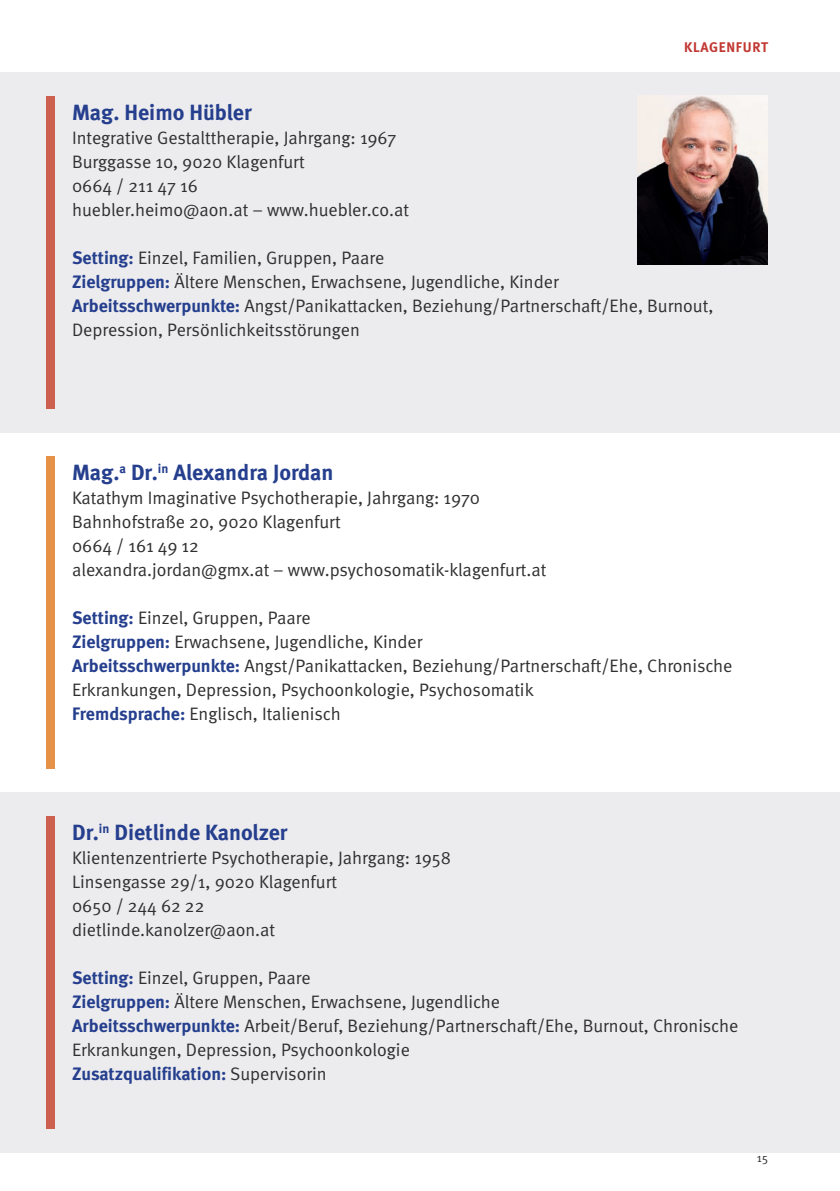
<style>
.page{position:relative;width:840px;height:1191px;background:#fff}
.page>*{position:absolute;margin:0;border:0;box-sizing:border-box;transform-origin:0 0}
.t1{font:700 22px "Meta";color:#253f8e}
.t2{font:18px/24px "Meta Normal";color:#312f30}
.t3{font:700 18px "Meta";color:#253f8e}
.t4{font:700 14px "Meta";letter-spacing:.05em;color:#c23933}
.t5{font:12px "Meta Normal";color:#312f30}
.s1{font-family:"Meta";font-weight:700;color:#253f8e}
.s2{font-family:"Meta Normal";font-weight:400;color:#312f30}
</style>
<div class="page">
<hr style="left:0;top:432px;width:1px;height:360px;background:#ececee">
<div style="left:0;top:72px;width:839px;height:360px;background:#ececee"></div>
<div style="left:0;top:792px;width:839px;height:360px;background:#ececee"></div>
<div style="left:46px;top:456px;width:8px;height:312px;background:#e69349"></div>
<div style="left:46px;top:816px;width:8px;height:312px;background:#cc5f4d"></div>
<div style="left:46px;top:96px;width:8px;height:312px;background:#cc5f4d"></div>
<img style="left:637px;top:96px;width:130px;height:168px">
<p class="t4" style="left:683px;top:39px;width:85px">KLAGENFURT</p>
<p class="t1" style="left:72px;top:99px;width:181px">Mag. Heimo Hübler</p>
<p class="t2" style="left:72px;top:126px;width:338px">Integrative Gestalttherapie, Jahrgang: 1967<br>Burggasse 10, 9020 Klagenfurt<br>0664 / 211 47 16<br>huebler.heimo@aon.at – www.huebler.co.at</p>
<p class="t2" style="left:72px;top:246px;width:642px"><span class="s1">Setting:</span> Einzel, Familien, Gruppen, Paare<br><span class="s1">Zielgruppen:</span> Ältere Menschen, Erwachsene, Jugendliche, Kinder <span class="s1">Arbeitsschwerpunkte:</span> Angst/Panikattacken, Beziehung/Partnerschaft/Ehe, Burnout, Depression, Persönlichkeitsstörungen</p>
<p class="t1" style="left:72px;top:459px;width:263px">Mag.<sup>a</sup> Dr.<sup>in</sup> Alexandra Jordan</p>
<p class="t2" style="left:72px;top:486px;width:475px">Katathym Imaginative Psychotherapie, Jahrgang: 1970<br>Bahnhofstraße 20, 9020 Klagenfurt<br>0664 / 161 49 12<br>alexandra.jordan@gmx.at – www.psychosomatik-klagenfurt.at</p>
<p class="t2" style="left:72px;top:606px;width:661px"><span class="s1">Setting:</span> Einzel, Gruppen, Paare<br><span class="s1">Zielgruppen:</span> Erwachsene, Jugendliche, Kinder<br><span class="s1">Arbeitsschwerpunkte:</span> Angst/Panikattacken, Beziehung/Partnerschaft/Ehe, Chronische Erkrankungen, Depression, Psychoonkologie, Psychosomatik<br><span class="s1">Fremdsprache:</span> Englisch, Italienisch</p>
<p class="t1" style="left:72px;top:819px;width:217px">Dr.<sup>in</sup> Dietlinde Kanolzer</p>
<p class="t2" style="left:72px;top:846px;width:380px">Klientenzentrierte Psychotherapie, Jahrgang: 1958<br>Linsengasse 29/1, 9020 Klagenfurt<br>0650 / 244 62 22<br>dietlinde.kanolzer@aon.at</p>
<p class="t2" style="left:72px;top:966px;width:667px"><span class="s1">Setting:</span> Einzel, Gruppen, Paare<br><span class="s1">Zielgruppen:</span> Ältere Menschen, Erwachsene, Jugendliche<br><span class="s1">Arbeitsschwerpunkte:</span> Arbeit/Beruf, Beziehung/Partnerschaft/Ehe, Burnout, Chronische Erkrankungen, Depression, Psychoonkologie</p>
<p class="t3" style="left:72px;top:1063px;width:256px">Zusatzqualifikation: <span class="s2">Supervisorin</span></p>
<p class="t5" style="left:756px;top:1151px;width:12px">15</p>
</div>
